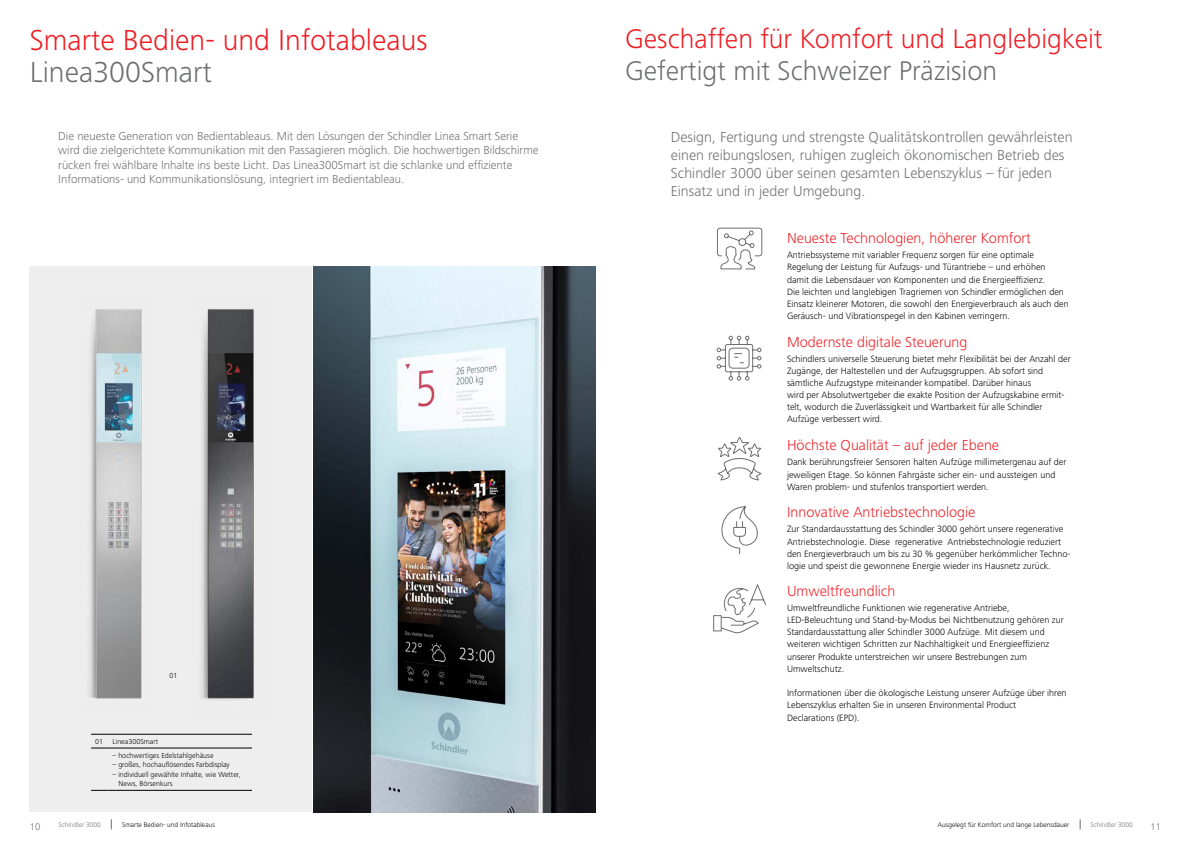
<style>
.page{position:relative;width:1191px;height:842px;background:#fff}
.page>*{position:absolute;margin:0;border:0;box-sizing:border-box;transform-origin:0 0}
.t1{font:300 30px "Frutiger Next LT";color:#ed1d24}
.t2{font:300 30px "Frutiger Next LT";color:#6d6e71}
.t3{font:300 28px "Frutiger Next LT";color:#ed1d24}
.t4{font:300 28px "Frutiger Next LT";color:#6d6e71}
.t5{font:300 15px/18px "Frutiger Next LT";color:#6d6e71}
.t6{font:300 15px "Frutiger Next LT";color:#ed1d24}
.t7{font:300 12px/14.4px "Frutiger Next LT";color:#6d6e71}
.t8{font:300 10px "Frutiger Next LT";color:#6d6e71}
.t9{font:300 9.5px/12.2px "Frutiger Next LT";color:#000}
.t10{font:300 7.5px/9.5px "Frutiger Next LT";color:#000}
.t11{font:300 7px "Frutiger Next LT";color:#000}
.t12{font:300 7px "Frutiger Next LT";color:#6d6e71}
</style>
<div class="page">
<div style="left:30px;top:266px;width:282px;height:546px;background:#eeeeef"></div>
<img style="left:313px;top:266px;width:282px;height:546px">
<img style="left:89px;top:309px;width:53px;height:390px">
<img style="left:201px;top:309px;width:53px;height:391px">
<svg style="left:721px;top:506px;width:37px;height:49px"></svg>
<svg style="left:717px;top:227px;width:46px;height:43px"></svg>
<svg style="left:717px;top:437px;width:45px;height:44px"></svg>
<div style="left:713px;top:615px;width:8px;height:16px;border:1px solid #6d6e71"></div>
<svg style="left:720px;top:584px;width:46px;height:50px"></svg>
<svg style="left:716px;top:335px;width:46px;height:46px"></svg>
<svg style="left:91px;top:734px;width:18px;height:1px"></svg>
<hr style="left:109px;top:734px;width:143px;height:1px;background:#000">
<svg style="left:91px;top:748px;width:18px;height:1px"></svg>
<hr style="left:109px;top:748px;width:143px;height:1px;background:#000">
<svg style="left:91px;top:790px;width:18px;height:1px"></svg>
<hr style="left:109px;top:790px;width:143px;height:1px;background:#000">
<h1 class="t1" style="left:30px;top:23px;width:399px">Smarte Bedien- und Infotableaus</h1>
<h1 class="t2" style="left:30px;top:55px;width:184px">Linea300Smart</h1>
<p class="t7" style="left:58px;top:129px;width:482px">Die neueste Generation von Bedientableaus. Mit den Lösungen der Schindler Linea Smart Serie wird die zielgerichtete Kommunikation mit den Passagieren möglich. Die hochwertigen Bildschirme rücken frei wählbare Inhalte ins beste Licht. Das Linea300Smart ist die schlanke und effziente Informations- und Kommunikationslösung, integriert im Bedientableau.</p>
<p class="t10" style="left:170px;top:671px;width:9px">01</p>
<p class="t10" style="left:95px;top:737px;width:9px">01</p>
<p class="t10" style="left:113px;top:737px;width:47px">Linea300Smart</p>
<p class="t10" style="left:113px;top:751px;width:102px">– hochwertiges Edelstahlgehäuse</p>
<p class="t10" style="left:113px;top:760px;width:119px">– großes, hochaufösendes Farbdisplay</p>
<p class="t10" style="left:119px;top:770px;width:124px;text-indent:-6px">– individuell gewählte Inhalte, wie Wetter,<br>News, Börsenkurs</p>
<h2 class="t3" style="left:625px;top:24px;width:479px">Geschaffen für Komfort und Langlebigkeit</h2>
<h2 class="t4" style="left:625px;top:56px;width:373px">Gefertigt mit Schweizer Präzision</h2>
<h3 class="t5" style="left:671px;top:128px;width:403px">Design, Fertigung und strengste Qualitätskontrollen gewährleisten einen reibungslosen, ruhigen zugleich ökonomischen Betrieb des Schindler 3000 über seinen gesamten Lebenszyklus – für jeden Einsatz und in jeder Umgebung.</h3>
<h3 class="t6" style="left:787px;top:230px;width:245px">Neueste Technologien, höherer Komfort</h3>
<p class="t9" style="left:787px;top:249px;width:283px">Antriebssysteme mit variabler Frequenz sorgen für eine optimale Regelung der Leistung für Aufzugs- und Türantriebe und erhöhen damit die Lebensdauer von Komponenten und die Energieeffzienz.<br>Die leichten und langlebigen Tragriemen von Schindler ermöglichen den Einsatz kleinerer Motoren, die sowohl den Energieverbrauch als auch den Geräusch- und Vibrationspegel in den Kabinen verringern.</p>
<h3 class="t6" style="left:787px;top:333px;width:182px">Modernste digitale Steuerung</h3>
<p class="t9" style="left:787px;top:352px;width:285px">Schindlers universelle Steuerung bietet mehr Flexibilität bei der Anzahl der Zugänge, der Haltestellen und der Aufzugsgruppen. Ab sofort sind sämtliche Aufzugstype miteinander kompatibel. Darüber hinaus<br>wird per Absolutwertgeber die exakte Position der Aufzugskabine ermit&shy;telt, wodurch die Zuverlässigkeit und Wartbarkeit für alle Schindler Aufzüge verbessert wird.</p>
<p class="t9" style="left:988px;top:261px;width:6px">–</p>
<h3 class="t6" style="left:787px;top:437px;width:213px">Höchste Qualität – auf jeder Ebene</h3>
<p class="t9" style="left:787px;top:456px;width:281px">Dank berührungsfreier Sensoren halten Aufzüge millimetergenau auf der jeweiligen Etage. So können Fahrgäste sicher ein- und aussteigen und<br>Waren problem- und stufenlos transportiert werden.</p>
<h3 class="t6" style="left:787px;top:504px;width:190px">Innovative Antriebstechnologie</h3>
<p class="t9" style="left:787px;top:523px;width:285px">Zur Standardausstattung des Schindler 3000 gehört unsere regenerative Antriebstechnologie. Diese regenerative Antriebstechnologie reduziert den Energieverbrauch um bis zu 30 % gegenüber herkömmlicher Techno&shy;logie und speist die gewonnene Energie wieder ins Hausnetz zurück.</p>
<h3 class="t6" style="left:787px;top:583px;width:110px">Umweltfreundlich</h3>
<p class="t9" style="left:787px;top:602px;width:278px">Umweltfreundliche Funktionen wie regenerative Antriebe, LED-Beleuchtung und Stand-by-Modus bei Nichtbenutzung gehören zur Standardausstattung aller Schindler 3000 Aufzüge. Mit diesem und weiteren wichtigen Schritten zur Nachhaltigkeit und Energieeffzienz unserer Produkte unterstreichen wir unsere Bestrebungen zum Umweltschutz.</p>
<p class="t9" style="left:787px;top:687px;width:281px">Informationen über die ökologische Leistung unserer Aufzüge über ihren<br>Lebenszyklus erhalten Sie in unseren Environmental Product<br>Declarations (EPD).</p>
<p class="t8" style="left:30px;top:821px;width:12px">10</p>
<p class="t12" style="left:58px;top:821px;width:44px">Schindler 3000</p>
<p class="t11" style="left:122px;top:821px;width:94px">Smarte Bedien- und Infotableaus</p>
<p class="t11" style="left:938px;top:821px;width:133px">Ausgelegt für Komfort und lange Lebensdauer</p>
<p class="t12" style="left:1090px;top:821px;width:44px">Schindler 3000</p>
<p class="t8" style="left:1150px;top:821px;width:12px">11</p>
</div>
